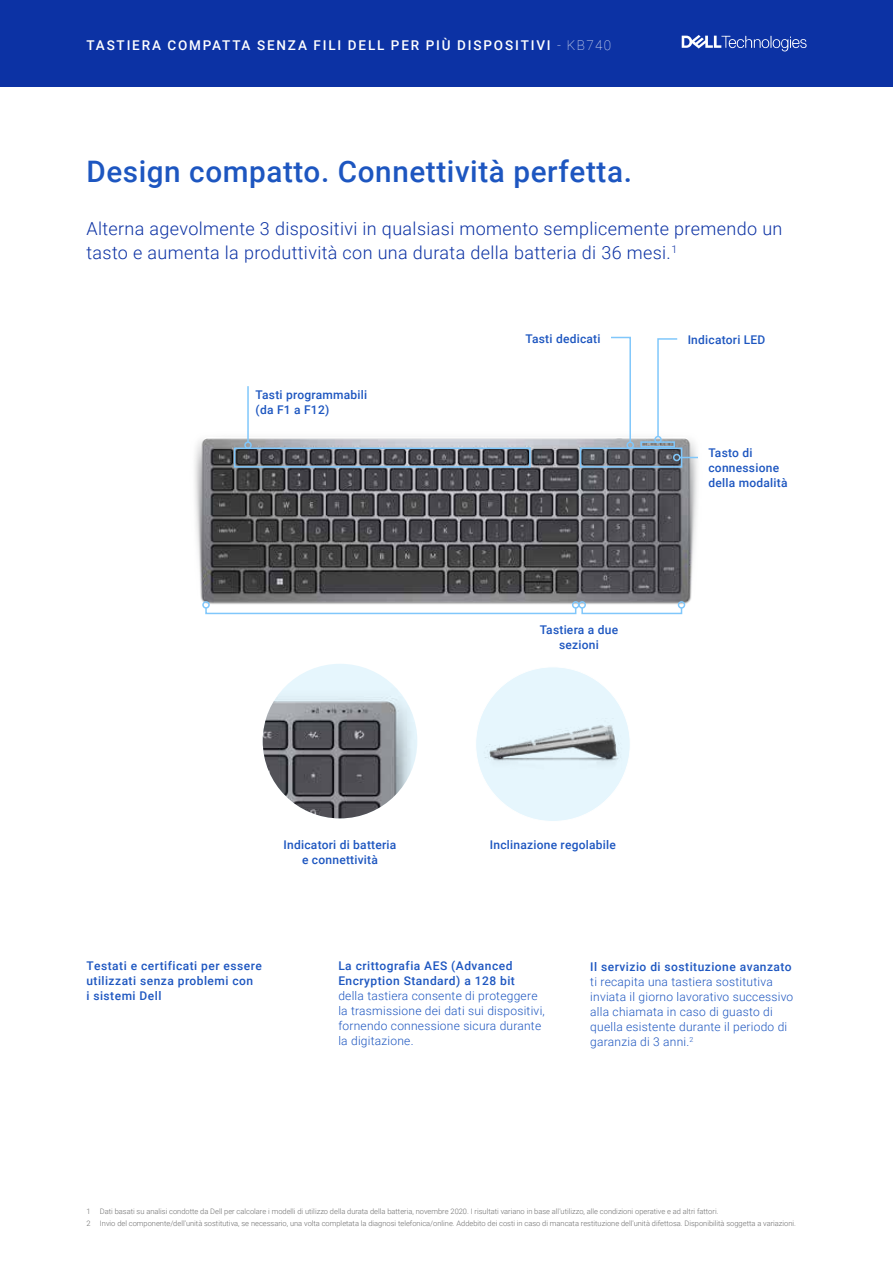
<style>
.page{position:relative;width:893px;height:1263px;background:#fff}
.page>*{position:absolute;margin:0;border:0;box-sizing:border-box;transform-origin:0 0}
.t1{font:500 29.7px "Roboto";letter-spacing:.02em;color:#1d56c0}
.t2{font:300 18px/24px "Roboto";letter-spacing:.02em;color:#0c32a4}
.t3{font:500 13.5px "Roboto";letter-spacing:.135em;color:#fff}
.t4{font:300 12px/15px "Roboto";letter-spacing:.02em;color:#1d56c0}
.t5{font:500 12px/15px "Roboto";letter-spacing:.02em;color:#1d56c0;text-align:center}
.t6{font:500 12px/15px "Roboto";letter-spacing:.04em;color:#1d56c0}
.t7{font:300 7.5px/12px "Roboto";color:#6e6e6e}
.s1{font-weight:100}
</style>
<div class="page">
<div style="left:0;top:0;width:893px;height:86px;background:#0c32a4"></div>
<img style="left:194px;top:436px;width:504px;height:179px">
<img style="left:263px;top:664px;width:154px;height:154px;border-radius:77px">
<img style="left:476px;top:667px;width:154px;height:154px;border-radius:77px">
<div style="left:234px;top:447px;width:297px;height:21px;border:2px solid #80c7fb"></div>
<div style="left:580px;top:447px;width:102px;height:21px;border:2px solid #80c7fb"></div>
<div style="left:640px;top:441px;width:35px;height:6px;border:2px solid #80c7fb"></div>
<svg style="left:609px;top:336px;width:23px;height:108px"></svg>
<div style="left:626px;top:441px;width:8px;height:8px;border:2px solid #80c7fb;border-radius:50%"></div>
<svg style="left:680px;top:457px;width:18px;height:1px"></svg>
<div style="left:673px;top:454px;width:7px;height:7px;border:2px solid #80c7fb;border-radius:50%"></div>
<svg style="left:657px;top:338px;width:22px;height:100px"></svg>
<div style="left:654px;top:436px;width:8px;height:7px;border:2px solid #80c7fb;border-radius:50%"></div>
<div style="left:205px;top:607px;width:371px;height:7px;border:2px solid #80c7fb"></div>
<div style="left:202px;top:601px;width:8px;height:8px;border:2px solid #80c7fb;border-radius:50%"></div>
<div style="left:572px;top:601px;width:7px;height:8px;border:2px solid #80c7fb;border-radius:50%"></div>
<div style="left:581px;top:607px;width:101px;height:7px;border:2px solid #80c7fb"></div>
<div style="left:578px;top:601px;width:8px;height:8px;border:2px solid #80c7fb;border-radius:50%"></div>
<div style="left:678px;top:601px;width:7px;height:8px;border:2px solid #80c7fb;border-radius:50%"></div>
<hr style="left:247px;top:386px;width:2px;height:56px;background:#80c7fb">
<div style="left:244px;top:441px;width:8px;height:8px;border:2px solid #80c7fb;border-radius:50%"></div>
<svg style="left:682px;top:35px;width:125px;height:16px"></svg>
<h3 class="t3" style="left:87px;top:36px;width:526px">TASTIERA COMPATTA SENZA FILI DELL PER PIÙ DISPOSITIVI <span class="s1">- KB740</span></h3>
<h1 class="t1" style="left:86px;top:151px;width:547px">Design compatto. Connettività perfetta.</h1>
<h2 class="t2" style="left:86px;top:216px;width:698px">Alterna agevolmente 3 dispositivi in qualsiasi momento semplicemente premendo un tasto e aumenta la produttività con una durata della batteria di 36 mesi.<sup>1</sup></h2>
<h3 class="t5" style="left:256px;top:386px;width:113px;text-align:left">Tasti programmabili (da F1 a F12)</h3>
<h3 class="t5" style="left:525px;top:331px;width:77px">Tasti dedicati</h3>
<h3 class="t5" style="left:540px;top:621px;width:80px">Tastiera a due sezioni</h3>
<h3 class="t5" style="left:688px;top:332px;width:79px">Indicatori LED</h3>
<h3 class="t5" style="left:708px;top:445px;width:81px;text-align:left">Tasto di connessione della modalità</h3>
<h3 class="t5" style="left:284px;top:837px;width:114px">Indicatori di batteria e connettività</h3>
<h3 class="t5" style="left:490px;top:837px;width:128px">Inclinazione regolabile</h3>
<h3 class="t6" style="left:86px;top:957px;width:177px">Testati e certificati per essere utilizzati senza problemi con<br>i sistemi Dell</h3>
<h3 class="t6" style="left:338px;top:957px;width:178px">La crittografia AES (Advanced<br>Encryption Standard) a 128 bit</h3>
<h3 class="t4" style="left:338px;top:987px;width:208px">della tastiera consente di proteggere la trasmissione dei dati sui dispositivi, fornendo connessione sicura durante la digitazione.</h3>
<h3 class="t6" style="left:590px;top:958px;width:203px">Il servizio di sostituzione avanzato</h3>
<h3 class="t4" style="left:590px;top:973px;width:205px">ti recapita una tastiera sostitutiva inviata il giorno lavorativo successivo alla chiamata in caso di guasto di quella esistente durante il periodo di garanzia di 3 anni.<sup>2</sup></h3>
<p class="t7" style="left:86px;top:1205px;width:711px">1 Dati basati su analisi condotte da Dell per calcolare i modelli di utilizzo della durata della batteria, novembre 2020. I risultati variano in base all'utilizzo, alle condizioni operative e ad altri fattori.<br>2 Invio del componente/dell'unità sostitutiva, se necessario, una volta completata la diagnosi telefonica/online. Addebito dei costi in caso di mancata restituzione dell'unità difettosa. Disponibilità soggetta a variazioni.</p>
</div>
